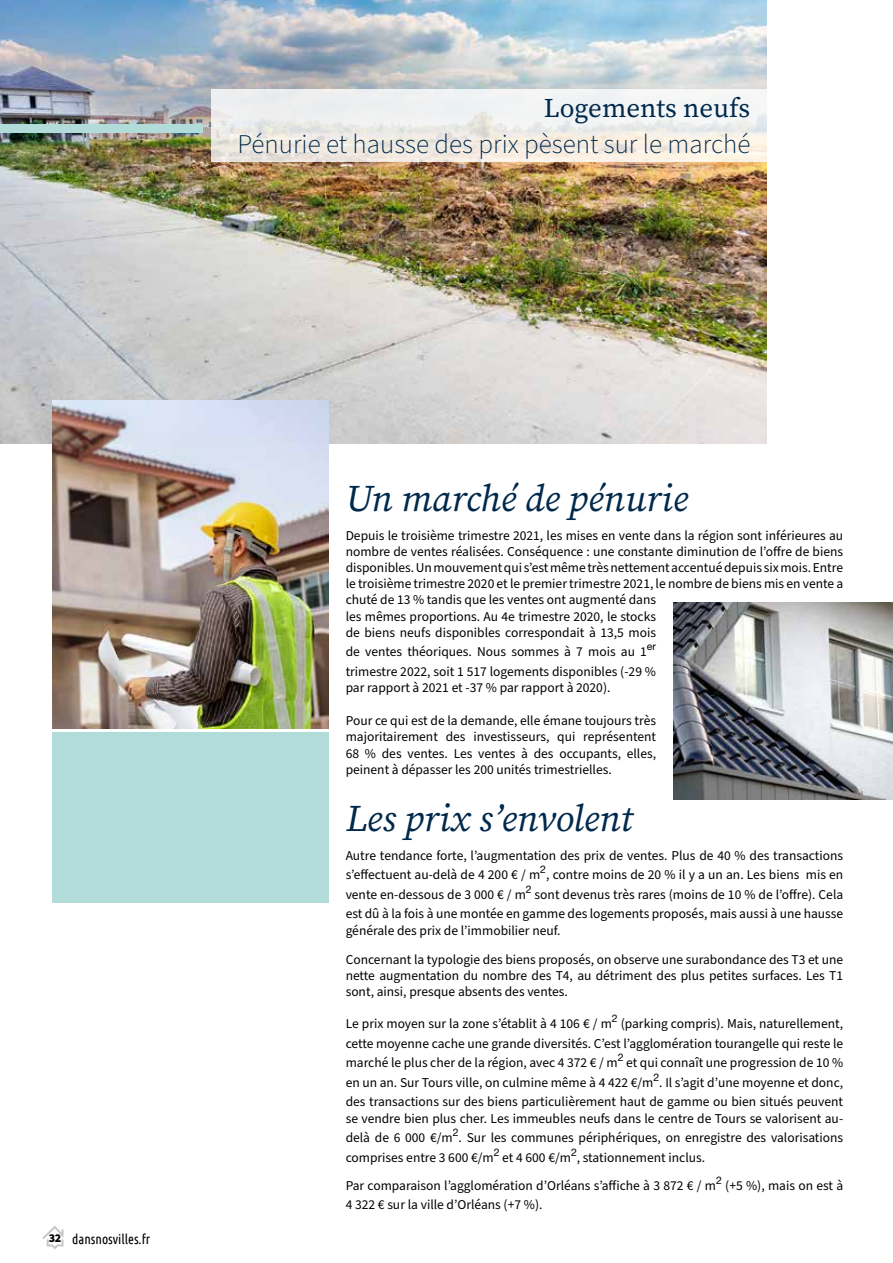
<style>
.page{position:relative;width:893px;height:1263px;background:#fff}
.page>*{position:absolute;margin:0;border:0;box-sizing:border-box;transform-origin:0 0}
.t1{font:italic 37.5px "Source Serif Variable";color:#00294c}
.t2{font:300 27px "Source Sans Pro";color:#00294c}
.t3{font:27px "Source Serif Variable";color:#00294c}
.t4{font:13.5px/19.5px "Source Sans Pro";color:#000}
.t5{font:13.5px "Ubuntu Condensed";color:#000}
.s1{font-family:"Source Sans Pro";font-weight:900;font-size:12px}
</style>
<div class="page">
<svg style="left:42px;top:1226px;width:22px;height:23px"></svg>
<img style="left:0;top:0;width:767px;height:443px">
<img style="left:673px;top:602px;width:220px;height:197px">
<img style="left:52px;top:401px;width:277px;height:327px">
<div style="left:52px;top:733px;width:277px;height:170px;background:#b2dcd9"></div>
<svg style="left:211px;top:89px;width:556px;height:73px"></svg>
<div style="left:0;top:125px;width:202px;height:8px;background:#b2dcd9"></div>
<h2 class="t3" style="left:544px;top:90px;width:208px">Logements neufs</h2>
<h2 class="t2" style="left:237px;top:126px;width:514px">Pénurie et hausse des prix pèsent sur le marché</h2>
<p class="t5" style="left:49px;top:1231px;width:103px"><span class="s1">32</span> dansnosvilles.fr</p>
<h1 class="t1" style="left:346px;top:473px;width:344px">Un marché de pénurie</h1>
<p class="t4" style="left:346px;top:527px;width:499px;line-height:16.2px">Depuis le troisième trimestre 2021, les mises en vente dans la région sont inférieures au nombre de ventes réalisées. Conséquence : une constante diminution de l’offre de biens disponibles. Un mouvement qui s’est même très nettement accentué depuis six mois. Entre le troisième trimestre 2020 et le premier trimestre 2021, le nombre de biens mis en vente a chuté de 13 % tandis que les ventes ont augmenté dans<br>les mêmes proportions. Au 4e trimestre 2020, le stocks<br>de biens neufs disponibles correspondait à 13,5 mois</p>
<p class="t4" style="left:346px;top:642px;width:312px">de ventes théoriques. Nous sommes à 7 mois au 1<sup>er </sup>trimestre 2022, soit 1 517 logements disponibles (-29 %</p>
<p class="t4" style="left:346px;top:678px;width:266px">par rapport à 2021 et -37 % par rapport à 2020).</p>
<p class="t4" style="left:346px;top:713px;width:312px;line-height:16.2px;text-align:justify">Pour ce qui est de la demande, elle émane toujours très majoritairement des investisseurs, qui représentent 68 % des ventes. Les ventes à des occupants, elles, peinent à dépasser les 200 unités trimestrielles.</p>
<h1 class="t1" style="left:346px;top:793px;width:288px">Les prix s’envolent</h1>
<p class="t4" style="left:346px;top:846px;width:499px;text-align:justify">Autre tendance forte, l’augmentation des prix de ventes. Plus de 40 % des transactions s’effectuent au-delà de 4 200 € / m<sup>2</sup>, contre moins de 20 % il y a un an. Les biens mis en vente en-dessous de 3 000 € / m<sup>2</sup> sont devenus très rares (moins de 10 % de l’offre). Cela est dû à la fois à une montée en gamme des logements proposés, mais aussi à une hausse</p>
<p class="t4" style="left:346px;top:916px;width:499px;line-height:29px">générale des prix de l’immobilier neuf.<br>Concernant la typologie des biens proposés, on observe une surabondance des T3 et une</p>
<p class="t4" style="left:346px;top:968px;width:499px;line-height:16.2px">nette augmentation du nombre des T4, au détriment des plus petites surfaces. Les T1 sont, ainsi, presque absents des ventes.</p>
<p class="t4" style="left:346px;top:1014px;width:499px;text-align:justify">Le prix moyen sur la zone s’établit à 4 106 € / m<sup>2</sup> (parking compris). Mais, naturellement, cette moyenne cache une grande diversités. C’est l’agglomération tourangelle qui reste le marché le plus cher de la région, avec 4 372 € / m<sup>2</sup> et qui connaît une progression de 10 % en un an. Sur Tours ville, on culmine même à 4 422 €/m<sup>2</sup>. Il s’agit d’une moyenne et donc, des transactions sur des biens particulièrement haut de gamme ou bien situés peuvent</p>
<p class="t4" style="left:346px;top:1109px;width:499px;text-align:justify">se vendre bien plus cher. Les immeubles neufs dans le centre de Tours se valorisent au&shy;delà de 6 000 €/m<sup>2</sup>. Sur les communes périphériques, on enregistre des valorisations comprises entre 3 600 €/m<sup>2</sup> et 4 600 €/m<sup>2</sup>, stationnement inclus.</p>
<p class="t4" style="left:346px;top:1176px;width:499px">Par comparaison l’agglomération d’Orléans s’affiche à 3 872 € / m<sup>2</sup> (+5 %), mais on est à<br>4 322 € sur la ville d’Orléans (+7 %).</p>
</div>
